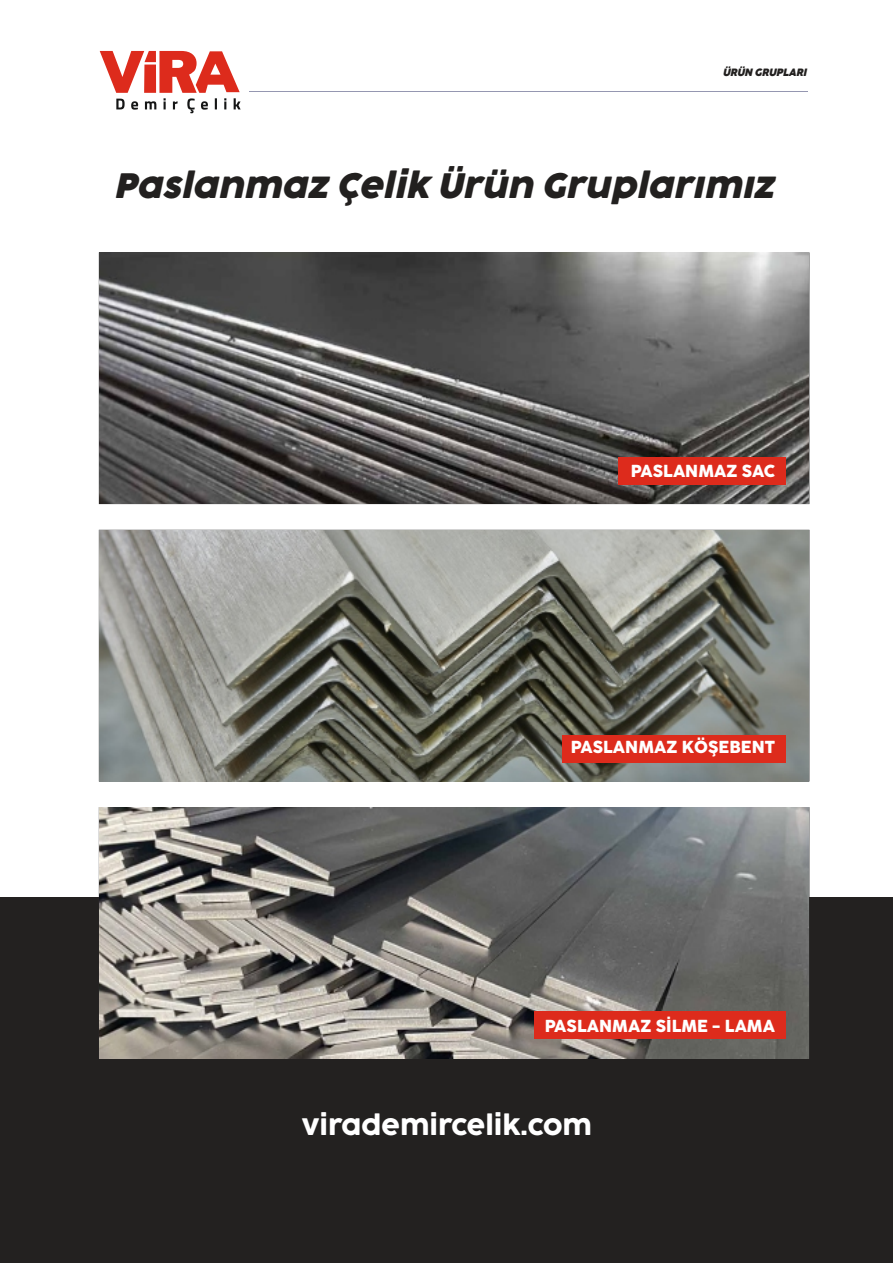
<style>
.page{position:relative;width:893px;height:1263px;background:#fff}
.page>*{position:absolute;margin:0;border:0;box-sizing:border-box;transform-origin:0 0}
.t1{font:800 62.7px "Franklin Gothic";color:#dd2b1c}
.t2{font:italic 700 32.7px "Cocogoose Pro Trial";color:#22201f}
.t3{font:25.65px "Cocogoose Pro Trial";color:#fff}
.t4{font:16.2px "Cocogoose Pro Trial";color:#fff}
.t5{font:italic 700 9.9px "Cocogoose Pro Trial";color:#22201f}
</style>
<div class="page">
<div style="left:0;top:897px;width:893px;height:366px;background:#232120"></div>
<hr style="left:249px;top:91px;width:558px;height:1px;background:#9597b1">
<svg style="left:100px;top:51px;width:141px;height:62px"></svg>
<img style="left:99px;top:253px;width:710px;height:251px">
<img style="left:99px;top:530px;width:710px;height:251px">
<img style="left:99px;top:808px;width:710px;height:250px">
<div style="left:618px;top:457px;width:168px;height:28px;background:#dd2b1c"></div>
<div style="left:563px;top:735px;width:223px;height:28px;background:#dd2b1c"></div>
<div style="left:534px;top:1011px;width:252px;height:28px;background:#dd2b1c"></div>
<h1 class="t1" style="left:156px;top:49px;width:45px">R</h1>
<p class="t5" style="left:723px;top:68px;width:85px">ÜRÜN GRUPLARI</p>
<h2 class="t2" style="left:117px;top:170px;width:661px">Paslanmaz Çelik Ürün Gruplarımız</h2>
<p class="t4" style="left:631px;top:463px;width:146px">PASLANMAZ SAC</p>
<p class="t4" style="left:571px;top:740px;width:206px">PASLANMAZ KÖŞEBENT</p>
<p class="t4" style="left:545px;top:1019px;width:232px">PASLANMAZ SİLME - LAMA</p>
<h3 class="t3" style="left:302px;top:1113px;width:292px">virademircelik.com</h3>
</div>
